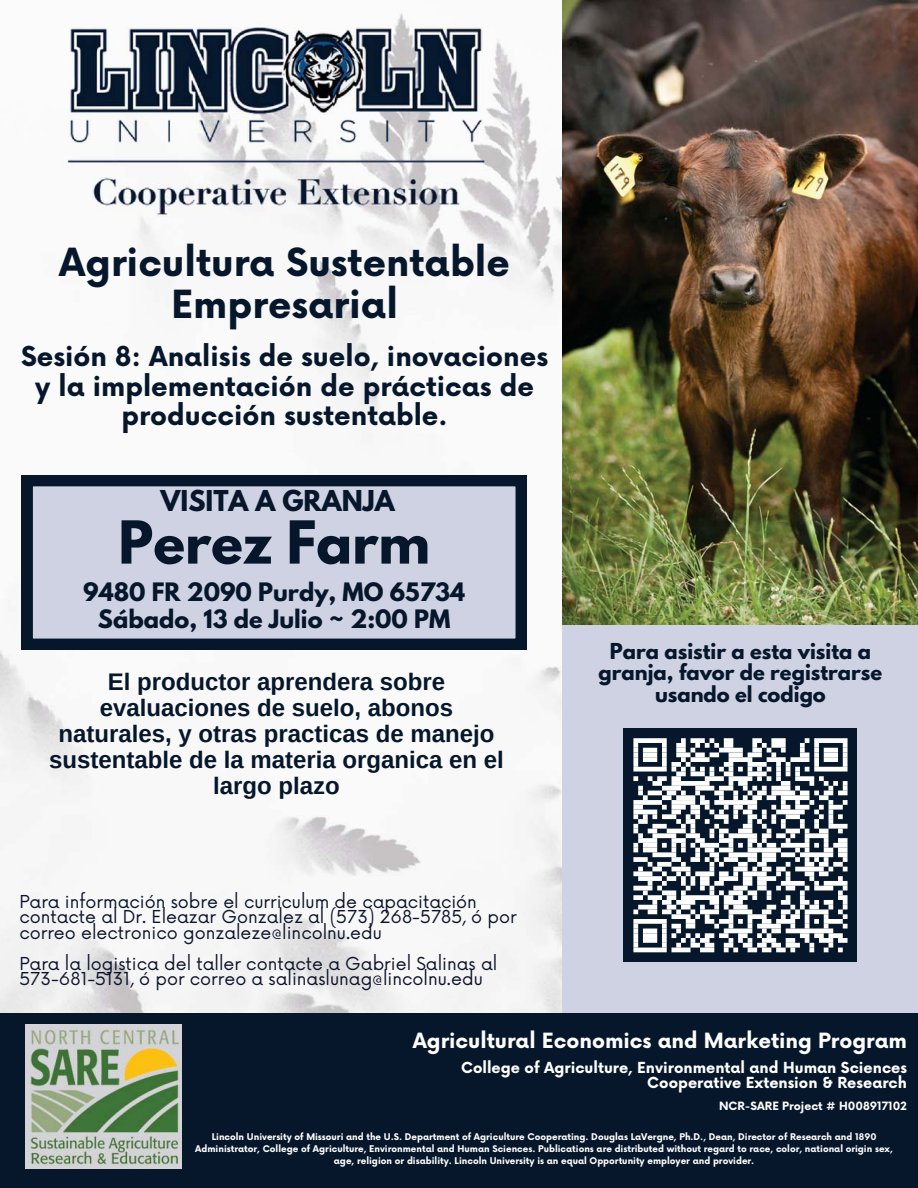
<style>
.page{position:relative;width:918px;height:1188px;background:#fff}
.page>*{position:absolute;margin:0;border:0;box-sizing:border-box;transform-origin:0 0}
.t1{font:700 52.5px "League Spartan";color:#06172c}
.t2{font:700 37.8px/41.4px "Now";color:#06172c;text-align:center}
.t3{font:700 26.7px/29.5px "Now";color:#06172c;text-align:center}
.t4{font:700 25.5px "League Spartan";color:#06172c}
.t5{font:700 24px/26px "Arimo";color:#06172c;text-align:center}
.t6{font:700 22.5px/27px "League Spartan";color:#06172c;text-align:center}
.t7{font:700 20.4px "Now";color:#fff}
.t8{font:700 19.5px/21.5px "League Spartan";color:#06172c;text-align:center}
.t9{font:17.4px/15.6px "Now";color:#0a132a}
.t10{font:700 14.85px/14.9px "Now";color:#fff;text-align:right}
.t11{font:700 11.1px "Now";color:#fff}
.t12{font:700 9px/12px "Now";color:#fff;text-align:center}
</style>
<div class="page">
<img style="left:0;top:475px;width:50px;height:538px">
<img style="left:510px;top:51px;width:53px;height:962px">
<img style="left:50px;top:256px;width:460px;height:757px">
<img style="left:67px;top:13px;width:485px;height:243px">
<div style="left:563px;top:624px;width:355px;height:389px;background:#ced2e3"></div>
<div style="left:0;top:1013px;width:918px;height:175px;background:#06172c"></div>
<div style="left:624px;top:729px;width:233px;height:233px;background:#06172c"></div>
<svg style="left:633px;top:738px;width:215px;height:214px"></svg>
<hr style="left:26px;top:1024px;width:155px;height:1px;background:#d4d3d8">
<img style="left:26px;top:1025px;width:155px;height:144px">
<svg style="left:22px;top:475px;width:505px;height:174px;background:#adb3c4"></svg>
<img style="left:563px;top:0;width:355px;height:624px">
<h2 class="t2" style="left:59px;top:244px;width:452px">Agricultura Sustentable<br>Empresarial</h2>
<h3 class="t3" style="left:21px;top:343px;width:529px">Sesión 8: Analisis de suelo, inovaciones y la implementación de prácticas de producción sustentable.</h3>
<h3 class="t4" style="left:161px;top:488px;width:236px">VISITA A GRANJA</h3>
<h1 class="t1" style="left:118px;top:516px;width:313px">Perez Farm</h1>
<h3 class="t6" style="left:83px;top:581px;width:383px">9480 FR 2090 Purdy, MO 65734<br>Sábado, 13 de Julio ~ 2:00 PM</h3>
<h3 class="t5" style="left:49px;top:669px;width:456px">El productor aprendera sobre evaluaciones de suelo, abonos naturales, y otras practicas de manejo sustentable de la materia organica en el largo plazo</h3>
<h3 class="t9" style="left:19px;top:894px;width:499px">Para información sobre el curriculum de capacitación contacte al Dr. Eleazar Gonzalez al (573) 268-5785, ó por correo electronico gonzaleze@lincolnu.edu</h3>
<h3 class="t9" style="left:19px;top:957px;width:479px">Para la logistica del taller contacte a Gabriel Salinas al<br>573-681-5131, ó por correo a salinaslunag@lincolnu.edu</h3>
<h3 class="t8" style="left:599px;top:643px;width:285px">Para asistir a esta visita a granja, favor de registrarse usando el codigo</h3>
<h3 class="t7" style="left:413px;top:1030px;width:496px">Agricultural Economics and Marketing Program</h3>
<h3 class="t10" style="left:461px;top:1062px;width:447px">College of Agriculture, Environmental and Human Sciences<br>Cooperative Extension &amp; Research</h3>
<p class="t11" style="left:719px;top:1100px;width:189px">NCR-SARE Project # H008917102</p>
<p class="t12" style="left:195px;top:1131px;width:699px">Lincoln University of Missouri and the U.S. Department of Agriculture Cooperating. Douglas LaVergne, Ph.D., Dean, Director of Research and 1890<br>Administrator, College of Agriculture, Environmental and Human Sciences. Publications are distributed without regard to race, color, national origin sex, age, religion or disability. Lincoln University is an equal Opportunity employer and provider.</p>
</div>
